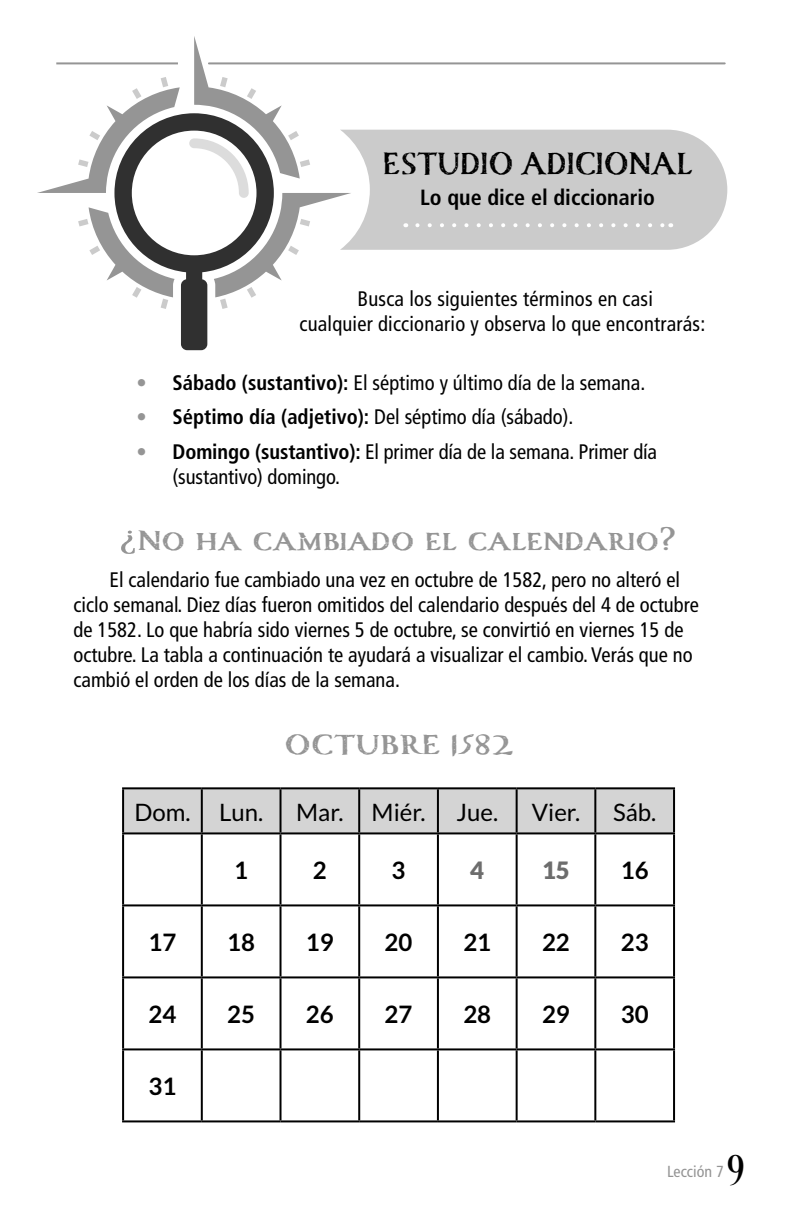
<style>
.page{position:relative;width:792px;height:1224px;background:#fff}
.page>*{position:absolute;margin:0;border:0;box-sizing:border-box;transform-origin:0 0}
.t1{font:44px "Desire Pro";color:#000}
.Further_Study{font:700 38px "Carta Marina";color:#000;scale:.85 1}
.Further_Study_SubHeaders{font:700 34px "Carta Marina";color:#959595}
.t2{font:700 24px "Lato";color:#000}
.t3{font:24px "Lato";color:#000}
.t4{font:900 24px "Lato";color:#6d6d6d}
.Further_Study_Kicker{font:700 condensed 22px "Frutiger LT Pro";color:#000}
.Main_Copy{font:condensed 21px/25.2px "Frutiger LT Pro";color:#000;text-align:center}
.Main_Copy_-_Block_indent{font:condensed 21px/25.2px "Frutiger LT Pro";letter-spacing:-.005em;color:#000}
.t5{font:condensed 16px "Frutiger LT Pro";color:#949494}
.s1{font-weight:700;color:#959595}
.s2{font-weight:700}
</style>
<div class="page">
<hr style="left:209px;top:62px;width:516px;height:2px;background:#959595">
<svg style="left:351px;top:130px;width:376px;height:120px;background:#cecece"></svg>
<svg style="left:121px;top:531px;width:14px;height:23px"></svg>
<div style="left:124px;top:789px;width:549px;height:43px;background:#d4d4d4"></div>
<hr style="left:122px;top:787px;width:80px;height:2px;background:#000">
<hr style="left:122px;top:789px;width:2px;height:43px;background:#000">
<hr style="left:202px;top:787px;width:79px;height:2px;background:#000">
<hr style="left:201px;top:789px;width:2px;height:43px;background:#000">
<hr style="left:281px;top:787px;width:78px;height:2px;background:#000">
<hr style="left:280px;top:789px;width:2px;height:43px;background:#000">
<hr style="left:359px;top:787px;width:79px;height:2px;background:#000">
<hr style="left:358px;top:789px;width:2px;height:43px;background:#000">
<hr style="left:438px;top:787px;width:79px;height:2px;background:#000">
<hr style="left:437px;top:789px;width:2px;height:43px;background:#000">
<hr style="left:517px;top:787px;width:78px;height:2px;background:#000">
<hr style="left:516px;top:789px;width:2px;height:43px;background:#000">
<hr style="left:595px;top:787px;width:80px;height:2px;background:#000">
<hr style="left:594px;top:789px;width:2px;height:43px;background:#000">
<hr style="left:673px;top:789px;width:2px;height:43px;background:#000">
<hr style="left:122px;top:832px;width:80px;height:2px;background:#000">
<hr style="left:122px;top:834px;width:2px;height:70px;background:#000">
<hr style="left:202px;top:832px;width:79px;height:2px;background:#000">
<hr style="left:201px;top:834px;width:2px;height:70px;background:#000">
<hr style="left:281px;top:832px;width:78px;height:2px;background:#000">
<hr style="left:280px;top:834px;width:2px;height:70px;background:#000">
<hr style="left:359px;top:832px;width:79px;height:2px;background:#000">
<hr style="left:358px;top:834px;width:2px;height:70px;background:#000">
<hr style="left:438px;top:832px;width:79px;height:2px;background:#000">
<hr style="left:437px;top:834px;width:2px;height:70px;background:#000">
<hr style="left:517px;top:832px;width:78px;height:2px;background:#000">
<hr style="left:516px;top:834px;width:2px;height:70px;background:#000">
<hr style="left:595px;top:832px;width:80px;height:2px;background:#000">
<hr style="left:594px;top:834px;width:2px;height:70px;background:#000">
<hr style="left:673px;top:834px;width:2px;height:70px;background:#000">
<hr style="left:122px;top:904px;width:80px;height:2px;background:#000">
<hr style="left:122px;top:906px;width:2px;height:70px;background:#000">
<hr style="left:202px;top:904px;width:79px;height:2px;background:#000">
<hr style="left:201px;top:906px;width:2px;height:70px;background:#000">
<hr style="left:281px;top:904px;width:78px;height:2px;background:#000">
<hr style="left:280px;top:906px;width:2px;height:70px;background:#000">
<hr style="left:359px;top:904px;width:79px;height:2px;background:#000">
<hr style="left:358px;top:906px;width:2px;height:70px;background:#000">
<hr style="left:438px;top:904px;width:79px;height:2px;background:#000">
<hr style="left:437px;top:906px;width:2px;height:70px;background:#000">
<hr style="left:517px;top:904px;width:78px;height:2px;background:#000">
<hr style="left:516px;top:906px;width:2px;height:70px;background:#000">
<hr style="left:595px;top:904px;width:80px;height:2px;background:#000">
<hr style="left:594px;top:906px;width:2px;height:70px;background:#000">
<hr style="left:673px;top:906px;width:2px;height:70px;background:#000">
<hr style="left:122px;top:976px;width:80px;height:2px;background:#000">
<hr style="left:122px;top:978px;width:2px;height:70px;background:#000">
<hr style="left:202px;top:976px;width:79px;height:2px;background:#000">
<hr style="left:201px;top:978px;width:2px;height:70px;background:#000">
<hr style="left:281px;top:976px;width:78px;height:2px;background:#000">
<hr style="left:280px;top:978px;width:2px;height:70px;background:#000">
<hr style="left:359px;top:976px;width:79px;height:2px;background:#000">
<hr style="left:358px;top:978px;width:2px;height:70px;background:#000">
<hr style="left:438px;top:976px;width:79px;height:2px;background:#000">
<hr style="left:437px;top:978px;width:2px;height:70px;background:#000">
<hr style="left:517px;top:976px;width:78px;height:2px;background:#000">
<hr style="left:516px;top:978px;width:2px;height:70px;background:#000">
<hr style="left:595px;top:976px;width:80px;height:2px;background:#000">
<hr style="left:594px;top:978px;width:2px;height:70px;background:#000">
<hr style="left:673px;top:978px;width:2px;height:70px;background:#000">
<hr style="left:122px;top:1048px;width:80px;height:2px;background:#000">
<hr style="left:122px;top:1050px;width:2px;height:70px;background:#000">
<hr style="left:202px;top:1048px;width:79px;height:2px;background:#000">
<hr style="left:201px;top:1050px;width:2px;height:70px;background:#000">
<hr style="left:281px;top:1048px;width:78px;height:2px;background:#000">
<hr style="left:280px;top:1050px;width:2px;height:70px;background:#000">
<hr style="left:359px;top:1048px;width:79px;height:2px;background:#000">
<hr style="left:358px;top:1050px;width:2px;height:70px;background:#000">
<hr style="left:438px;top:1048px;width:79px;height:2px;background:#000">
<hr style="left:437px;top:1050px;width:2px;height:70px;background:#000">
<hr style="left:517px;top:1048px;width:78px;height:2px;background:#000">
<hr style="left:516px;top:1050px;width:2px;height:70px;background:#000">
<hr style="left:595px;top:1048px;width:80px;height:2px;background:#000">
<hr style="left:594px;top:1050px;width:2px;height:70px;background:#000">
<hr style="left:673px;top:1050px;width:2px;height:70px;background:#000">
<hr style="left:122px;top:1120px;width:80px;height:2px;background:#000">
<hr style="left:202px;top:1120px;width:79px;height:2px;background:#000">
<hr style="left:281px;top:1120px;width:78px;height:2px;background:#000">
<hr style="left:359px;top:1120px;width:79px;height:2px;background:#000">
<hr style="left:438px;top:1120px;width:79px;height:2px;background:#000">
<hr style="left:517px;top:1120px;width:78px;height:2px;background:#000">
<hr style="left:595px;top:1120px;width:80px;height:2px;background:#000">
<svg style="left:37px;top:36px;width:314px;height:214px"></svg>
<svg style="left:78px;top:77px;width:232px;height:204px"></svg>
<svg style="left:114px;top:113px;width:160px;height:237px"></svg>
<svg style="left:417px;top:223px;width:247px;height:4px"></svg>
<hr style="left:56px;top:62px;width:122px;height:2px;background:#959595">
<p class="Further_Study" style="left:383px;top:141px;width:366px">ESTUDIO ADICIONAL</p>
<p class="Further_Study_Kicker" style="left:420px;top:184px;width:236px">Lo que dice el diccionario</p>
<p class="Main_Copy" style="left:300px;top:286px;width:407px">Busca los siguientes términos en casi<br>cualquier diccionario y observa lo que encontrarás:</p>
<p class="Main_Copy_-_Block_indent" style="left:137px;top:370px;width:510px"><span class="s1">•</span> <span class="s2">Sábado (sustantivo):</span> El séptimo y último día de la semana.</p>
<p class="Main_Copy_-_Block_indent" style="left:137px;top:405px;width:438px"><span class="s1">•</span> <span class="s2">Séptimo día (adjetivo):</span> Del séptimo día (sábado).</p>
<p class="Main_Copy_-_Block_indent" style="left:173px;top:439px;width:486px;text-indent:-36px"><span class="s1">•</span> <span class="s2">Domingo (sustantivo):</span> El primer día de la semana. Primer día (sustantivo) domingo.</p>
<p class="Further_Study_SubHeaders" style="left:138px;top:520px;width:539px">No ha cambiado el calendario?</p>
<p class="Main_Copy" style="left:74px;top:567px;width:627px;text-align:left;text-indent:36px">El calendario fue cambiado una vez en octubre de 1582, pero no alteró el ciclo semanal. Diez días fueron omitidos del calendario después del 4 de octubre de 1582. Lo que habría sido viernes 5 de octubre, se convirtió en viernes 15 de octubre. La tabla a continuación te ayudará a visualizar el cambio. Verás que no cambió el orden de los días de la semana.</p>
<p class="Further_Study_SubHeaders" style="left:284px;top:724px;width:230px">OCTUBRE 1582</p>
<p class="t3" style="left:134px;top:799px;width:58px">Dom.</p>
<p class="t3" style="left:219px;top:799px;width:46px">Lun.</p>
<p class="t3" style="left:296px;top:799px;width:49px">Mar.</p>
<p class="t3" style="left:372px;top:799px;width:55px">Miér.</p>
<p class="t3" style="left:456px;top:799px;width:43px">Jue.</p>
<p class="t3" style="left:532px;top:799px;width:50px">Vier.</p>
<p class="t3" style="left:613px;top:799px;width:45px">Sáb.</p>
<p class="t2" style="left:234px;top:857px;width:15px">1</p>
<p class="t2" style="left:313px;top:857px;width:15px">2</p>
<p class="t2" style="left:392px;top:857px;width:15px">3</p>
<p class="t4" style="left:470px;top:856px;width:15px">4</p>
<p class="t4" style="left:542px;top:856px;width:29px">15</p>
<p class="t2" style="left:621px;top:857px;width:29px">16</p>
<p class="t2" style="left:149px;top:929px;width:29px">17</p>
<p class="t2" style="left:227px;top:929px;width:29px">18</p>
<p class="t2" style="left:306px;top:929px;width:29px">19</p>
<p class="t2" style="left:385px;top:929px;width:29px">20</p>
<p class="t2" style="left:463px;top:929px;width:29px">21</p>
<p class="t2" style="left:542px;top:929px;width:29px">22</p>
<p class="t2" style="left:621px;top:929px;width:29px">23</p>
<p class="t2" style="left:149px;top:1001px;width:29px">24</p>
<p class="t2" style="left:227px;top:1001px;width:29px">25</p>
<p class="t2" style="left:306px;top:1001px;width:29px">26</p>
<p class="t2" style="left:385px;top:1001px;width:29px">27</p>
<p class="t2" style="left:463px;top:1001px;width:29px">28</p>
<p class="t2" style="left:542px;top:1001px;width:29px">29</p>
<p class="t2" style="left:621px;top:1001px;width:29px">30</p>
<p class="t2" style="left:149px;top:1073px;width:29px">31</p>
<p class="t5" style="left:667px;top:1162px;width:58px">Lección 7</p>
<h1 class="t1" style="left:728px;top:1144px;width:18px">9</h1>
</div>
